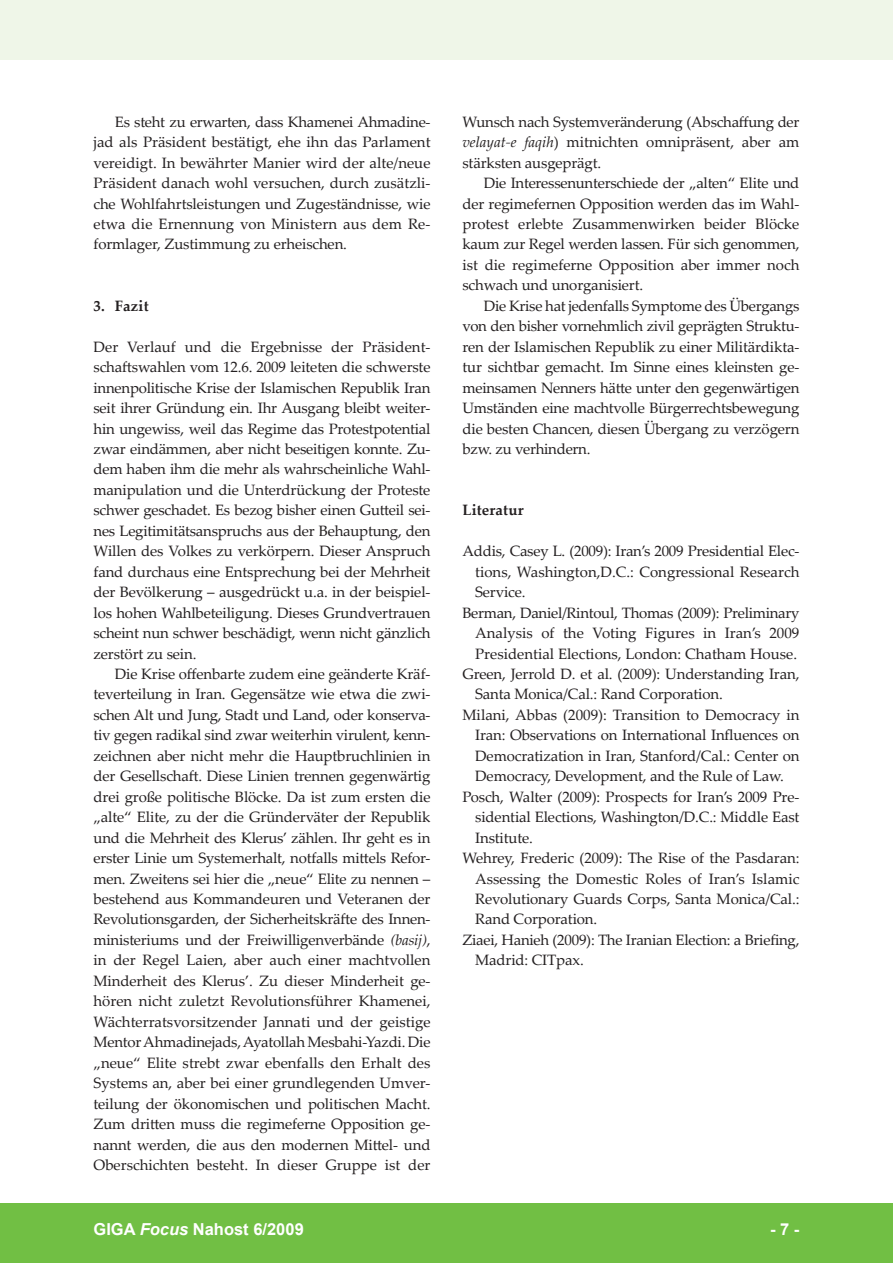
<style>
.page{position:relative;width:893px;height:1263px;background:#fff}
.page>*{position:absolute;margin:0;border:0;box-sizing:border-box;transform-origin:0 0}
.t1{font:700 16.5px "Arial";color:#fff}
.foc__text_fliesstext{font:15px/20.4px "Palatino Linotype";letter-spacing:-.01em;color:#231f20;text-align:justify}
.foc__text_literatur{font:15px/20.4px "Palatino Linotype";letter-spacing:-.01em;color:#231f20;text-align:justify}
.foc__text_1__absatz{font:15px/20.4px "Palatino Linotype";letter-spacing:-.015em;color:#231f20;text-align:justify}
.foc__text_ueberschri{font:700 15px "Palatino Linotype";letter-spacing:.01em;color:#231f20}
.s1{font-style:italic}
</style>
<div class="page">
<div style="left:0;top:1203px;width:893px;height:60px;background:#71bf44"></div>
<div style="left:0;top:0;width:893px;height:60px;background:#eff6e8"></div>
<p class="foc__text_fliesstext" style="left:94px;top:111px;width:338px;text-indent:21px">Es steht zu erwarten, dass Khamenei Ahmadine&shy;jad als Präsident bestätigt, ehe ihn das Parlament vereidigt. In bewährter Manier wird der alte/neue Präsident danach wohl versuchen, durch zusätzli&shy;che Wohlfahrtsleistungen und Zugeständnisse, wie etwa die Ernennung von Ministern aus dem Re&shy;formlager, Zustimmung zu erheischen.</p>
<p class="foc__text_ueberschri" style="left:94px;top:295px;width:57px">3. Fazit</p>
<p class="foc__text_1__absatz" style="left:94px;top:336px;width:339px">Der Verlauf und die Ergebnisse der Präsident&shy;schaftswahlen vom 12.6. 2009 leiteten die schwerste innenpolitische Krise der Islamischen Republik Iran seit ihrer Gründung ein. Ihr Ausgang bleibt weiter&shy;hin ungewiss, weil das Regime das Protestpotential zwar eindämmen, aber nicht beseitigen konnte. Zu&shy;dem haben ihm die mehr als wahrscheinliche Wahl&shy;manipulation und die Unterdrückung der Proteste schwer geschadet. Es bezog bisher einen Gutteil sei&shy;nes Legitimitätsanspruchs aus der Behauptung, den Willen des Volkes zu verkörpern. Dieser Anspruch fand durchaus eine Entsprechung bei der Mehrheit der Bevölkerung – ausgedrückt u.a. in der beispiel&shy;los hohen Wahlbeteiligung. Dieses Grundvertrauen scheint nun schwer beschädigt, wenn nicht gänzlich zerstört zu sein.</p>
<p class="foc__text_fliesstext" style="left:94px;top:663px;width:339px;text-indent:21px">Die Krise offenbarte zudem eine geänderte Kräf&shy;teverteilung in Iran. Gegensätze wie etwa die zwi&shy;schen Alt und Jung, Stadt und Land, oder konserva&shy;tiv gegen radikal sind zwar weiterhin virulent, kenn&shy;zeichnen aber nicht mehr die Hauptbruchlinien in der Gesellschaft. Diese Linien trennen gegenwärtig drei große politische Blöcke. Da ist zum ersten die „alte“ Elite, zu der die Gründerväter der Republik und die Mehrheit des Klerus’ zählen. Ihr geht es in erster Linie um Systemerhalt, notfalls mittels Refor&shy;men. Zweitens sei hier die „neue“ Elite zu nennen – bestehend aus Kommandeuren und Veteranen der Revolutionsgarden, der Sicherheitskräfte des Innen&shy;ministeriums und der Freiwilligenverbände <span class="s1">(basij)</span>, in der Regel Laien, aber auch einer machtvollen Minderheit des Klerus’. Zu dieser Minderheit ge&shy;hören nicht zuletzt Revolutionsführer Khamenei, Wächterratsvorsitzender Jannati und der geistige Mentor Ahmadinejads, Ayatollah Mesbahi-Yazdi. Die „neue“ Elite strebt zwar ebenfalls den Erhalt des Systems an, aber bei einer grundlegenden Umver&shy;teilung der ökonomischen und politischen Macht.<br>Zum dritten muss die regimeferne Opposition ge&shy;nannt werden, die aus den modernen Mittel- und Oberschichten besteht. In dieser Gruppe ist der</p>
<p class="foc__text_fliesstext" style="left:462px;top:111px;width:338px">Wunsch nach Systemveränderung (Abschaffung der <span class="s1">velayat-e faqih</span>) mitnichten omnipräsent, aber am stärksten ausgeprägt.</p>
<p class="foc__text_fliesstext" style="left:462px;top:172px;width:338px;text-indent:21px">Die Interessenunterschiede der „alten“ Elite und der regimefernen Opposition werden das im Wahl&shy;protest erlebte Zusammenwirken beider Blöcke kaum zur Regel werden lassen. Für sich genommen, ist die regimeferne Opposition aber immer noch schwach und unorganisiert.</p>
<p class="foc__text_fliesstext" style="left:462px;top:295px;width:338px;text-indent:21px">Die Krise hat jedenfalls Symptome des Übergangs von den bisher vornehmlich zivil geprägten Struktu&shy;ren der Islamischen Republik zu einer Militärdikta&shy;tur sichtbar gemacht. Im Sinne eines kleinsten ge&shy;meinsamen Nenners hätte unter den gegenwärtigen Umständen eine machtvolle Bürgerrechtsbewegung die besten Chancen, diesen Übergang zu verzögern bzw. zu verhindern.</p>
<p class="foc__text_ueberschri" style="left:462px;top:500px;width:63px">Literatur</p>
<p class="foc__text_literatur" style="left:475px;top:540px;width:326px;text-indent:-13px">Addis, Casey L. (2009): Iran’s 2009 Presidential Elec&shy;tions, Washington,D.C.: Congressional Research Service.</p>
<p class="foc__text_literatur" style="left:475px;top:602px;width:326px;text-indent:-13px">Berman, Daniel/Rintoul, Thomas (2009): Preliminary Analysis of the Voting Figures in Iran’s 2009<br>Presidential Elections, London: Chatham House.</p>
<p class="foc__text_literatur" style="left:475px;top:663px;width:326px;text-indent:-13px">Green, Jerrold D. et al. (2009): Understanding Iran,<br>Santa Monica/Cal.: Rand Corporation.</p>
<p class="foc__text_literatur" style="left:475px;top:704px;width:326px;text-indent:-13px">Milani, Abbas (2009): Transition to Democracy in Iran: Observations on International Influences on Democratization in Iran, Stanford/Cal.: Center on Democracy, Development, and the Rule of Law.</p>
<p class="foc__text_literatur" style="left:475px;top:786px;width:326px;text-indent:-13px">Posch, Walter (2009): Prospects for Iran’s 2009 Pre&shy;sidential Elections, Washington/D.C.: Middle East Institute.</p>
<p class="foc__text_literatur" style="left:475px;top:847px;width:326px;text-indent:-13px">Wehrey, Frederic (2009): The Rise of the Pasdaran:<br>Assessing the Domestic Roles of Iran’s Islamic Revolutionary Guards Corps, Santa Monica/Cal.:<br>Rand Corporation.</p>
<p class="foc__text_literatur" style="left:475px;top:929px;width:326px;text-indent:-13px">Ziaei, Hanieh (2009): The Iranian Election: a Briefing,<br>Madrid: CITpax.</p>
<p class="t1" style="left:94px;top:1218px;width:212px">GIGA <span class="s1">Focus</span> Nahost 6/2009</p>
<p class="t1" style="left:770px;top:1218px;width:31px">- -</p>
</div>
